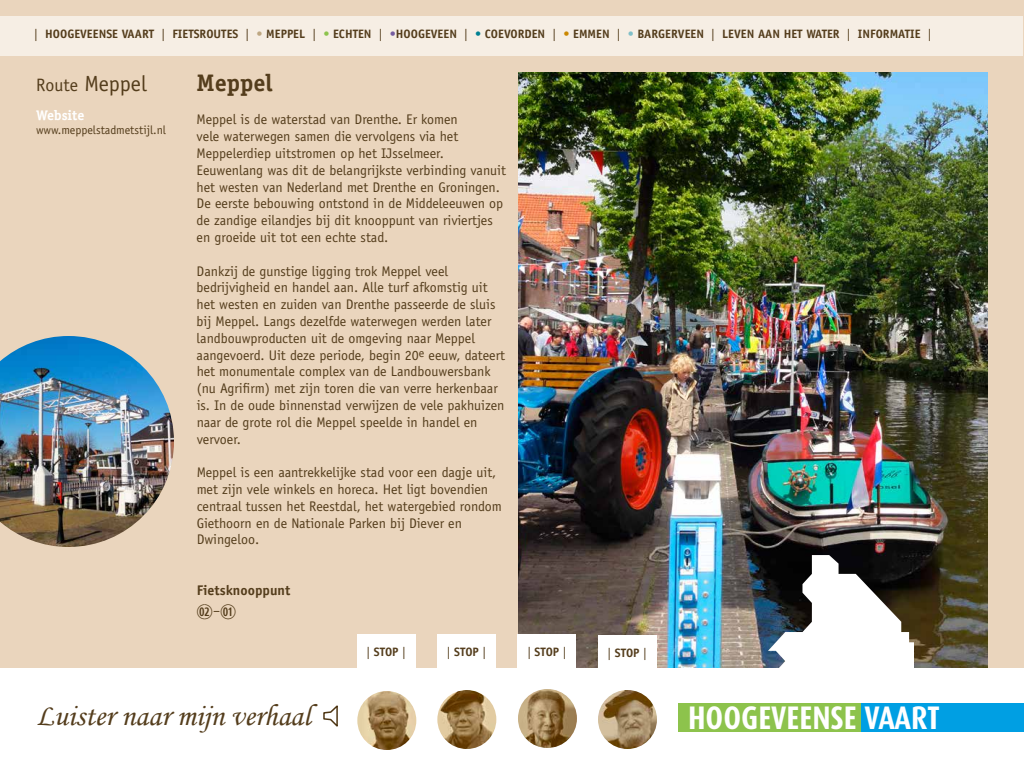
<style>
.page{position:relative;width:1024px;height:768px;background:#fff}
.page>*{position:absolute;margin:0;border:0;box-sizing:border-box;transform-origin:0 0}
.t1{font:700 32.6px "Dax Condensed";color:#fff}
.t2{font:30.6px "Monotype Corsiva";color:#543d1c}
.t3{font:700 24px "Officina Serif";color:#543d1c}
.t4{font:22px "Officina Sans";color:#543d1c}
.t5{font:20px "Combi Numerals";color:#533c1b}
.t6{font:14px/16.8px "Officina Sans";color:#543d1c}
.t7{font:700 14px "Officina Sans";color:#543d1c}
.t8{font:700 14px "Officina Serif";color:#fff}
.t9{font:700 12.2px "Officina Sans";color:#543d1c}
.t10{font:12px "Officina Sans";color:#543d1c}
.s1{font-weight:400}
.s2{color:#bea782}
.s3{color:#8dc34c}
.s4{color:#755da0}
.s5{color:#008092}
.s6{color:#ca8700}
.s7{color:#80bfc8}
.s8{font-size:18px}
</style>
<div class="page">
<div style="left:0;top:0;width:1024px;height:668px;background:#ead5bd"></div>
<img style="left:0;top:336px;width:174px;height:211px">
<img style="left:518px;top:72px;width:470px;height:596px">
<div style="left:0;top:16px;width:1024px;height:40px;background:#f6eee4"></div>
<div style="left:357px;top:634px;width:59px;height:35px;background:#fff"></div>
<div style="left:437px;top:634px;width:59px;height:35px;background:#fff"></div>
<img style="left:357px;top:691px;width:59px;height:59px;border-radius:30px">
<img style="left:437px;top:690px;width:59px;height:59px;border-radius:29px">
<svg style="left:323px;top:705px;width:15px;height:22px"></svg>
<div style="left:518px;top:634px;width:58px;height:35px;background:#fff"></div>
<div style="left:598px;top:635px;width:59px;height:35px;background:#fff"></div>
<img style="left:518px;top:689px;width:59px;height:59px;border-radius:30px">
<img style="left:598px;top:690px;width:59px;height:59px;border-radius:30px">
<div style="left:678px;top:703px;width:184px;height:29px;background:#8dc34c"></div>
<div style="left:861px;top:703px;width:163px;height:29px;background:#009fe3"></div>
<svg style="left:768px;top:555px;width:146px;height:113px;background:#9d9e9e"></svg>
<p class="t9" style="left:34px;top:26px;width:899px"><span class="s1">|</span> HOOGEVEENSE VAART <span class="s1">|</span> FIETSROUTES <span class="s1">|</span> <span class="s2">•</span> MEPPEL <span class="s1">|</span> <span class="s3">•</span> ECHTEN <span class="s1">|</span> <span class="s4">•</span>HOOGEVEEN <span class="s1">|</span> <span class="s5">•</span> COEVORDEN <span class="s1">|</span> <span class="s6">•</span> EMMEN <span class="s1">|</span> <span class="s7">•</span> BARGERVEEN <span class="s1">|</span> LEVEN AAN HET WATER <span class="s1">|</span> INFORMATIE <span class="s1">|</span></p>
<h3 class="t4" style="left:36px;top:70px;width:112px"><span class="s8">Route</span> Meppel</h3>
<p class="t8" style="left:36px;top:106px;width:50px">Website</p>
<p class="t10" style="left:36px;top:122px;width:132px">www.meppelstadmetstijl.nl</p>
<h3 class="t3" style="left:197px;top:68px;width:78px">Meppel</h3>
<p class="t6" style="left:197px;top:111px;width:311px">Meppel is de waterstad van Drenthe. Er komen<br>vele waterwegen samen die vervolgens via het Meppelerdiep uitstromen op het IJsselmeer.<br>Eeuwenlang was dit de belangrijkste verbinding vanuit het westen van Nederland met Drenthe en Groningen.<br>De eerste bebouwing ontstond in de Middeleeuwen op de zandige eilandjes bij dit knooppunt van riviertjes en groeide uit tot een echte stad.</p>
<p class="t6" style="left:197px;top:263px;width:310px">Dankzij de gunstige ligging trok Meppel veel bedrijvigheid en handel aan. Alle turf afkomstig uit het westen en zuiden van Drenthe passeerde de sluis bij Meppel. Langs dezelfde waterwegen werden later landbouwproducten uit de omgeving naar Meppel aangevoerd. Uit deze periode, begin 20<sup>e</sup> eeuw, dateert het monumentale complex van de Landbouwersbank (nu Agrifirm) met zijn toren die van verre herkenbaar is. In de oude binnenstad verwijzen de vele pakhuizen naar de grote rol die Meppel speelde in handel en vervoer.</p>
<p class="t6" style="left:197px;top:464px;width:307px">Meppel is een aantrekkelijke stad voor een dagje uit, met zijn vele winkels en horeca. Het ligt bovendien centraal tussen het Reestdal, het watergebied rondom Giethoorn en de Nationale Parken bij Diever en Dwingeloo.</p>
<p class="t7" style="left:197px;top:581px;width:95px">FIETSKNOOPPUNT</p>
<h3 class="t5" style="left:197px;top:604px;width:41px">0@<sup>–</sup>0!</h3>
<p class="t9" style="left:367px;top:645px;width:41px"><span class="s1">|</span> STOP <span class="s1">|</span></p>
<p class="t9" style="left:447px;top:645px;width:41px"><span class="s1">|</span> STOP <span class="s1">|</span></p>
<h2 class="t2" style="left:36px;top:698px;width:276px">Luister naar mijn verhaal</h2>
<p class="t9" style="left:527px;top:645px;width:41px"><span class="s1">|</span> STOP <span class="s1">|</span></p>
<p class="t9" style="left:608px;top:646px;width:41px"><span class="s1">|</span> STOP <span class="s1">|</span></p>
<h1 class="t1" style="left:688px;top:700px;width:253px">HOOGEVEENSE VAART</h1>
</div>
